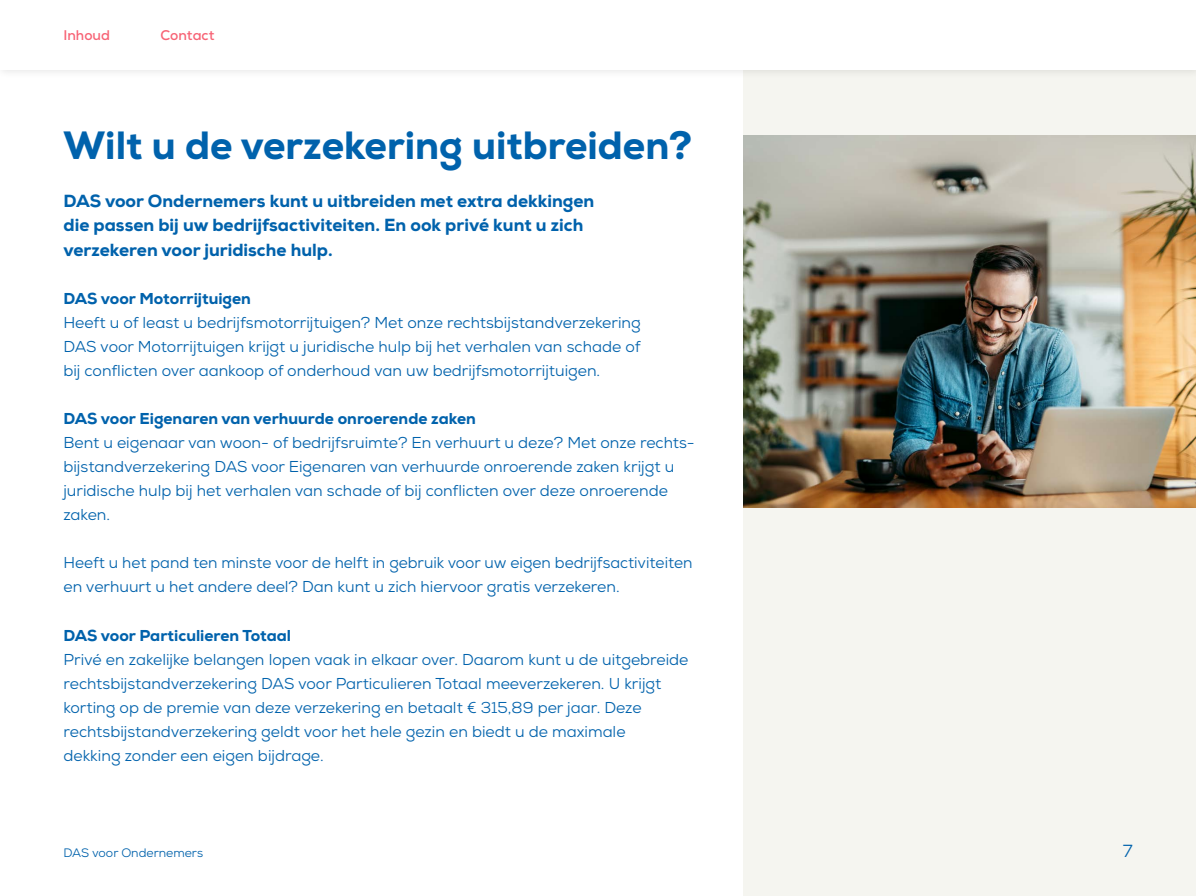
<style>
.page{position:relative;width:1196px;height:896px;background:#fff}
.page>*{position:absolute;margin:0;border:0;box-sizing:border-box;transform-origin:0 0}
.t1{font:800 39.38px "Nexa";color:#0062ac}
.t2{font:800 17.5px/24.1px "Nexa";color:#0062ac}
.t3{font:17.5px "Nexa";color:#0062ac}
.t4{font:15.75px/24.1px "Nexa";color:#0062ac}
.t5{font:800 15.75px "Nexa";color:#0062ac}
.t6{font:700 14px "Nexa";color:#f76375}
.t7{font:12.25px "Nexa";color:#0062ac}
</style>
<div class="page">
<div style="left:743px;top:59px;width:452px;height:837px;background:#f5f5f0"></div>
<img style="left:743px;top:135px;width:452px;height:373px">
<div style="left:0;top:0;width:1195px;height:79px;background:#000;opacity:.1"></div>
<div style="left:0;top:0;width:1195px;height:69px;background:#fff"></div>
<p class="t6" style="left:63px;top:26px;width:48px">Inhoud</p>
<p class="t6" style="left:161px;top:26px;width:55px">Contact</p>
<h1 class="t1" style="left:63px;top:121px;width:630px">Wilt u de verzekering uitbreiden?</h1>
<p class="t2" style="left:63px;top:189px;width:532px">DAS voor Ondernemers kunt u uitbreiden met extra dekkingen die passen bij uw bedrijfsactiviteiten. En ook privé kunt u zich verzekeren voor juridische hulp.</p>
<p class="t5" style="left:63px;top:288px;width:189px">DAS voor Motorrijtuigen</p>
<p class="t4" style="left:63px;top:310px;width:578px;text-align:justify">Heeft u of least u bedrijfsmotorrijtuigen? Met onze rechtsbijstandverzekering DAS voor Motorrijtuigen krijgt u juridische hulp bij het verhalen van schade of bij conflicten over aankoop of onderhoud van uw bedrijfsmotorrijtuigen.</p>
<p class="t5" style="left:63px;top:408px;width:414px">DAS voor Eigenaren van verhuurde onroerende zaken</p>
<p class="t4" style="left:63px;top:431px;width:632px">Bent u eigenaar van woon- of bedrijfsruimte? En verhuurt u deze? Met onze rechts&shy;bijstandverzekering DAS voor Eigenaren van verhuurde onroerende zaken krijgt u juridische hulp bij het verhalen van schade of bij conflicten over deze onroerende zaken.</p>
<p class="t4" style="left:63px;top:551px;width:630px">Heeft u het pand ten minste voor de helft in gebruik voor uw eigen bedrijfsactiviteiten en verhuurt u het andere deel? Dan kunt u zich hiervoor gratis verzekeren.</p>
<p class="t5" style="left:63px;top:625px;width:229px">DAS voor Particulieren Totaal</p>
<p class="t4" style="left:63px;top:647px;width:626px">Privé en zakelijke belangen lopen vaak in elkaar over. Daarom kunt u de uitgebreide rechtsbijstandverzekering DAS voor Particulieren Totaal meeverzekeren. U krijgt korting op de premie van deze verzekering en betaalt € 315,89 per jaar. Deze rechtsbijstandverzekering geldt voor het hele gezin en biedt u de maximale<br>dekking zonder een eigen bijdrage.</p>
<p class="t7" style="left:63px;top:845px;width:141px">DAS voor Ondernemers</p>
<p class="t3" style="left:1122px;top:840px;width:11px">7</p>
</div>
